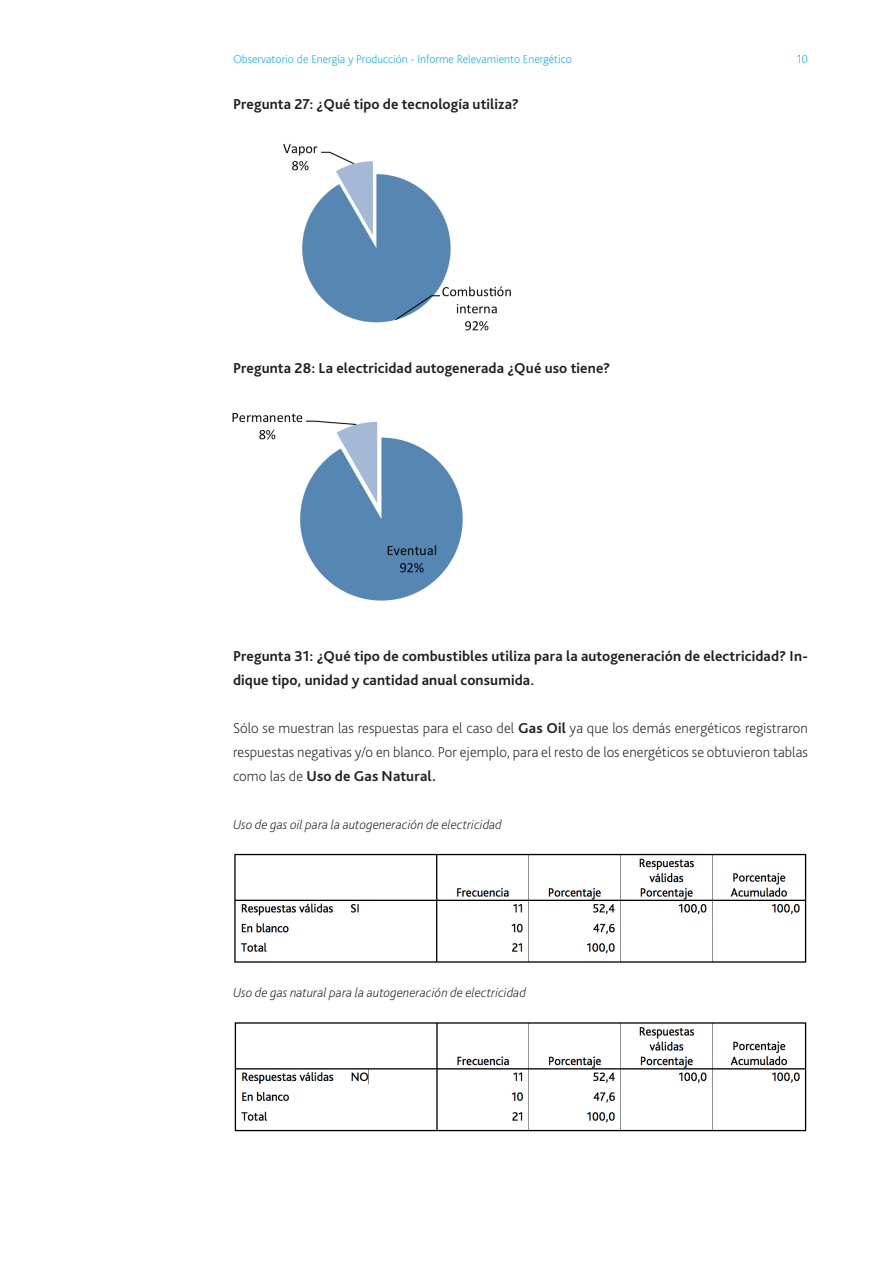
<style>
.page{position:relative;width:893px;height:1263px;background:#fff}
.page>*{position:absolute;margin:0;border:0;box-sizing:border-box;transform-origin:0 0}
.t1{font:700 15px/24px "Bliss Pro";letter-spacing:.005em;color:#231f20}
.t2{font:200 15px/24px "Bliss Pro";letter-spacing:.005em;color:#231f20;text-align:justify}
.t3{font:italic 200 13.5px "Bliss Pro";letter-spacing:.005em;color:#231f20}
.t4{font:200 12px "Bliss Pro";color:#00aeef}
.s1{font-weight:700}
</style>
<div class="page">
<img style="left:283px;top:144px;width:228px;height:187px">
<img style="left:232px;top:413px;width:231px;height:188px">
<img style="left:234px;top:853px;width:573px;height:110px">
<img style="left:234px;top:1022px;width:573px;height:110px">
<p class="t4" style="left:233px;top:51px;width:340px">Observatorio de Energía y Producción - Informe Relevamiento Energético</p>
<p class="t4" style="left:797px;top:51px;width:13px">10</p>
<p class="t1" style="left:233px;top:92px;width:288px">Pregunta 27: ¿Qué tipo de tecnología utiliza?</p>
<p class="t1" style="left:233px;top:356px;width:379px">Pregunta 28: La electricidad autogenerada ¿Qué uso tiene?</p>
<p class="t1" style="left:233px;top:644px;width:576px">Pregunta 31: ¿Qué tipo de combustibles utiliza para la autogeneración de electricidad? In&shy;dique tipo, unidad y cantidad anual consumida.</p>
<p class="t2" style="left:233px;top:716px;width:576px">Sólo se muestran las respuestas para el caso del <span class="s1">Gas Oil</span> ya que los demás energéticos registraron respuestas negativas y/o en blanco. Por ejemplo, para el resto de los energéticos se obtuvieron tablas como las de <span class="s1">Uso de Gas Natural.</span></p>
<p class="t3" style="left:233px;top:816px;width:270px">Uso de gas oil para la autogeneración de electricidad</p>
<p class="t3" style="left:233px;top:984px;width:294px">Uso de gas natural para la autogeneración de electricidad</p>
</div>
